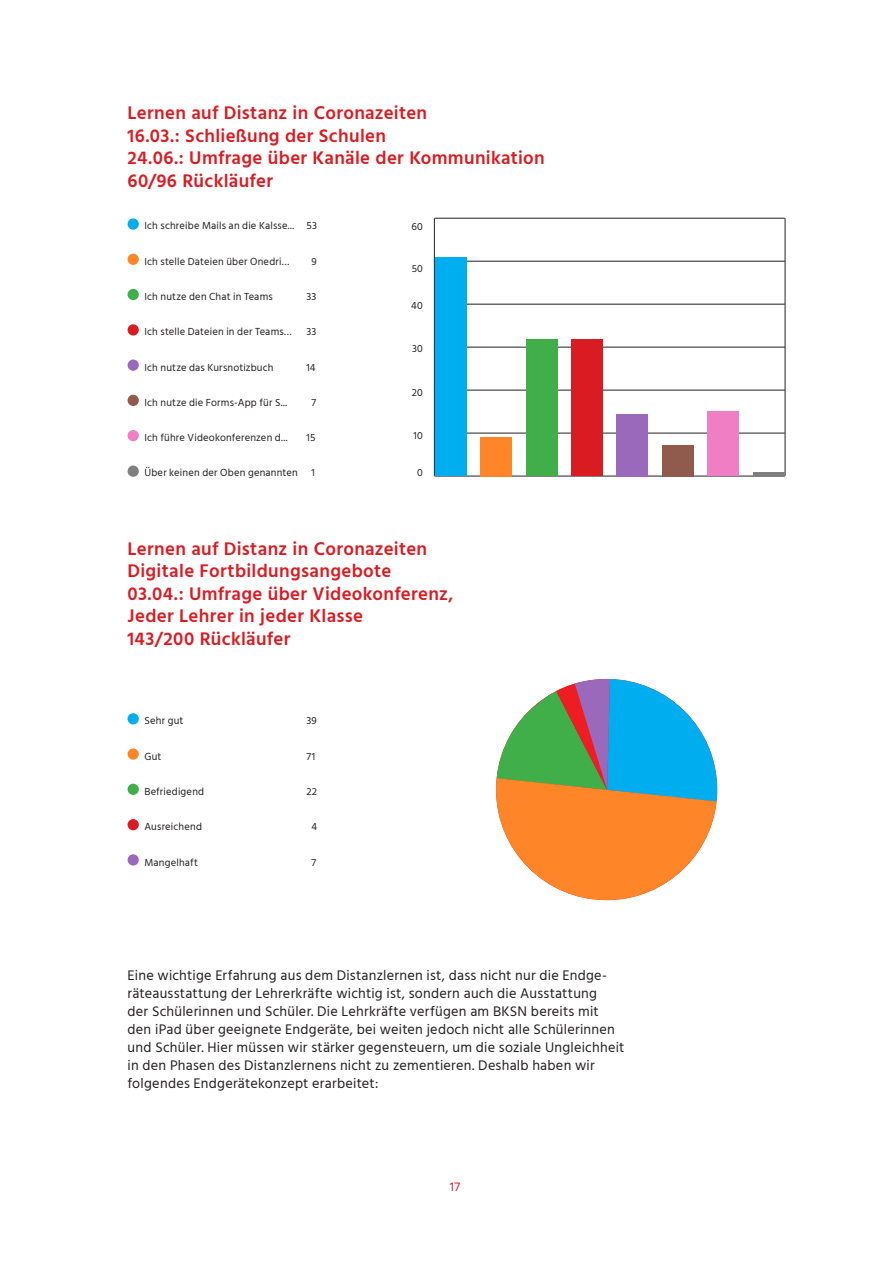
<style>
.page{position:relative;width:893px;height:1263px;background:#fff}
.page>*{position:absolute;margin:0;border:0;box-sizing:border-box;transform-origin:0 0}
.t1{font:600 18.75px "Hind";letter-spacing:.02em;color:#d91c22}
.t2{font:14.25px/18px "Hind";letter-spacing:.015em;color:#231f20}
.t3{font:12.75px "Hind";color:#d91c22}
.t4{font:10.5px "Hind";letter-spacing:.02em;color:#231f20}
</style>
<div class="page">
<hr style="left:435px;top:476px;width:350px;height:1px;background:#231f20">
<hr style="left:435px;top:433px;width:350px;height:1px;background:#231f20">
<hr style="left:435px;top:390px;width:350px;height:1px;background:#231f20">
<hr style="left:435px;top:347px;width:350px;height:1px;background:#231f20">
<hr style="left:435px;top:304px;width:350px;height:1px;background:#231f20">
<hr style="left:435px;top:261px;width:350px;height:1px;background:#231f20">
<hr style="left:435px;top:218px;width:350px;height:1px;background:#231f20">
<hr style="left:785px;top:218px;width:1px;height:258px;background:#231f20">
<hr style="left:434px;top:218px;width:1px;height:258px;background:#231f20">
<div style="left:128px;top:218px;width:11px;height:12px;background:#00aeef;border-radius:50%"></div>
<div style="left:128px;top:254px;width:11px;height:11px;background:#ff8628;border-radius:50%"></div>
<div style="left:128px;top:289px;width:11px;height:11px;background:#40ae49;border-radius:50%"></div>
<div style="left:128px;top:324px;width:11px;height:12px;background:#d91c22;border-radius:50%"></div>
<div style="left:128px;top:359px;width:11px;height:12px;background:#9b69bb;border-radius:50%"></div>
<div style="left:128px;top:713px;width:11px;height:11px;background:#00aeef;border-radius:50%"></div>
<div style="left:128px;top:748px;width:11px;height:12px;background:#ff8628;border-radius:50%"></div>
<div style="left:128px;top:784px;width:11px;height:11px;background:#40ae49;border-radius:50%"></div>
<div style="left:128px;top:819px;width:11px;height:11px;background:#d91c22;border-radius:50%"></div>
<div style="left:128px;top:854px;width:11px;height:11px;background:#9b69bb;border-radius:50%"></div>
<div style="left:128px;top:395px;width:11px;height:11px;background:#905a4c;border-radius:50%"></div>
<div style="left:128px;top:430px;width:11px;height:11px;background:#f07ec4;border-radius:50%"></div>
<div style="left:128px;top:466px;width:11px;height:11px;background:#7f7f7f;border-radius:50%"></div>
<div style="left:435px;top:257px;width:31px;height:219px;background:#00aeef"></div>
<div style="left:480px;top:437px;width:32px;height:39px;background:#ff8628"></div>
<div style="left:526px;top:339px;width:31px;height:137px;background:#40ae49"></div>
<div style="left:571px;top:339px;width:32px;height:137px;background:#d91c22"></div>
<div style="left:616px;top:414px;width:32px;height:62px;background:#9b69bb"></div>
<div style="left:662px;top:445px;width:32px;height:31px;background:#905a4c"></div>
<div style="left:707px;top:411px;width:32px;height:65px;background:#f07ec4"></div>
<hr style="left:753px;top:472px;width:32px;height:4px;background:#7f7f7f">
<svg style="left:496px;top:679px;width:221px;height:221px"></svg>
<p class="t1" style="left:128px;top:100px;width:301px">Lernen auf Distanz in Coronazeiten</p>
<p class="t1" style="left:128px;top:123px;width:260px">16.03.: Schließung der Schulen</p>
<p class="t1" style="left:128px;top:145px;width:419px">24.06.: Umfrage über Kanäle der Kommunikation</p>
<p class="t1" style="left:128px;top:168px;width:147px">60/96 Rückläufer</p>
<p class="t4" style="left:144px;top:219px;width:174px">Ich schreibe Mails an die Kalsse... 53</p>
<p class="t4" style="left:411px;top:219px;width:13px">60</p>
<p class="t4" style="left:144px;top:254px;width:146px">Ich stelle Dateien über Onedri…</p>
<p class="t4" style="left:312px;top:254px;width:7px">9</p>
<p class="t4" style="left:144px;top:290px;width:130px">Ich nutze den Chat in Teams</p>
<p class="t4" style="left:306px;top:290px;width:12px">33</p>
<p class="t4" style="left:144px;top:325px;width:149px">Ich stelle Dateien in der Teams…</p>
<p class="t4" style="left:306px;top:325px;width:12px">33</p>
<p class="t4" style="left:144px;top:360px;width:130px">Ich nutze das Kursnotizbuch</p>
<p class="t4" style="left:306px;top:360px;width:11px">14</p>
<p class="t4" style="left:144px;top:395px;width:144px">Ich nutze die Forms-App für S...</p>
<p class="t4" style="left:312px;top:395px;width:6px">7</p>
<p class="t4" style="left:144px;top:431px;width:145px">Ich führe Videokonferenzen d...</p>
<p class="t4" style="left:306px;top:431px;width:10px">15</p>
<p class="t4" style="left:144px;top:466px;width:155px">Über keinen der Oben genannten</p>
<p class="t4" style="left:312px;top:466px;width:5px">1</p>
<p class="t4" style="left:412px;top:261px;width:13px">50</p>
<p class="t4" style="left:411px;top:299px;width:13px">40</p>
<p class="t4" style="left:412px;top:342px;width:12px">30</p>
<p class="t4" style="left:412px;top:385px;width:13px">20</p>
<p class="t4" style="left:414px;top:428px;width:11px">10</p>
<p class="t4" style="left:417px;top:466px;width:7px">0</p>
<p class="t1" style="left:128px;top:536px;width:301px">Lernen auf Distanz in Coronazeiten</p>
<p class="t1" style="left:128px;top:558px;width:265px">Digitale Fortbildungsangebote</p>
<p class="t1" style="left:128px;top:581px;width:327px">03.04.: Umfrage über Videokonferenz,</p>
<p class="t1" style="left:128px;top:603px;width:237px">Jeder Lehrer in jeder Klasse</p>
<p class="t1" style="left:128px;top:626px;width:164px">143/200 Rückläufer</p>
<p class="t4" style="left:144px;top:713px;width:40px">Sehr gut</p>
<p class="t4" style="left:306px;top:713px;width:12px">39</p>
<p class="t4" style="left:144px;top:749px;width:19px">Gut</p>
<p class="t4" style="left:306px;top:749px;width:10px">71</p>
<p class="t4" style="left:144px;top:784px;width:61px">Befriedigend</p>
<p class="t4" style="left:306px;top:784px;width:12px">22</p>
<p class="t4" style="left:144px;top:820px;width:59px">Ausreichend</p>
<p class="t4" style="left:312px;top:820px;width:7px">4</p>
<p class="t4" style="left:144px;top:855px;width:55px">Mangelhaft</p>
<p class="t4" style="left:312px;top:855px;width:6px">7</p>
<p class="t2" style="left:128px;top:967px;width:481px">Eine wichtige Erfahrung aus dem Distanzlernen ist, dass nicht nur die Endge-</p>
<p class="t2" style="left:128px;top:985px;width:471px">räteausstattung der Lehrerkräfte wichtig ist, sondern auch die Ausstattung</p>
<p class="t2" style="left:128px;top:1003px;width:473px">der Schülerinnen und Schüler. Die Lehrkräfte verfügen am BKSN bereits mit</p>
<p class="t2" style="left:128px;top:1021px;width:498px">den iPad über geeignete Endgeräte, bei weiten jedoch nicht alle Schülerinnen und Schüler. Hier müssen wir stärker gegensteuern, um die soziale Ungleichheit in den Phasen des Distanzlernens nicht zu zementieren. Deshalb haben wir folgendes Endgerätekonzept erarbeitet:</p>
<p class="t3" style="left:450px;top:1178px;width:12px">17</p>
</div>
